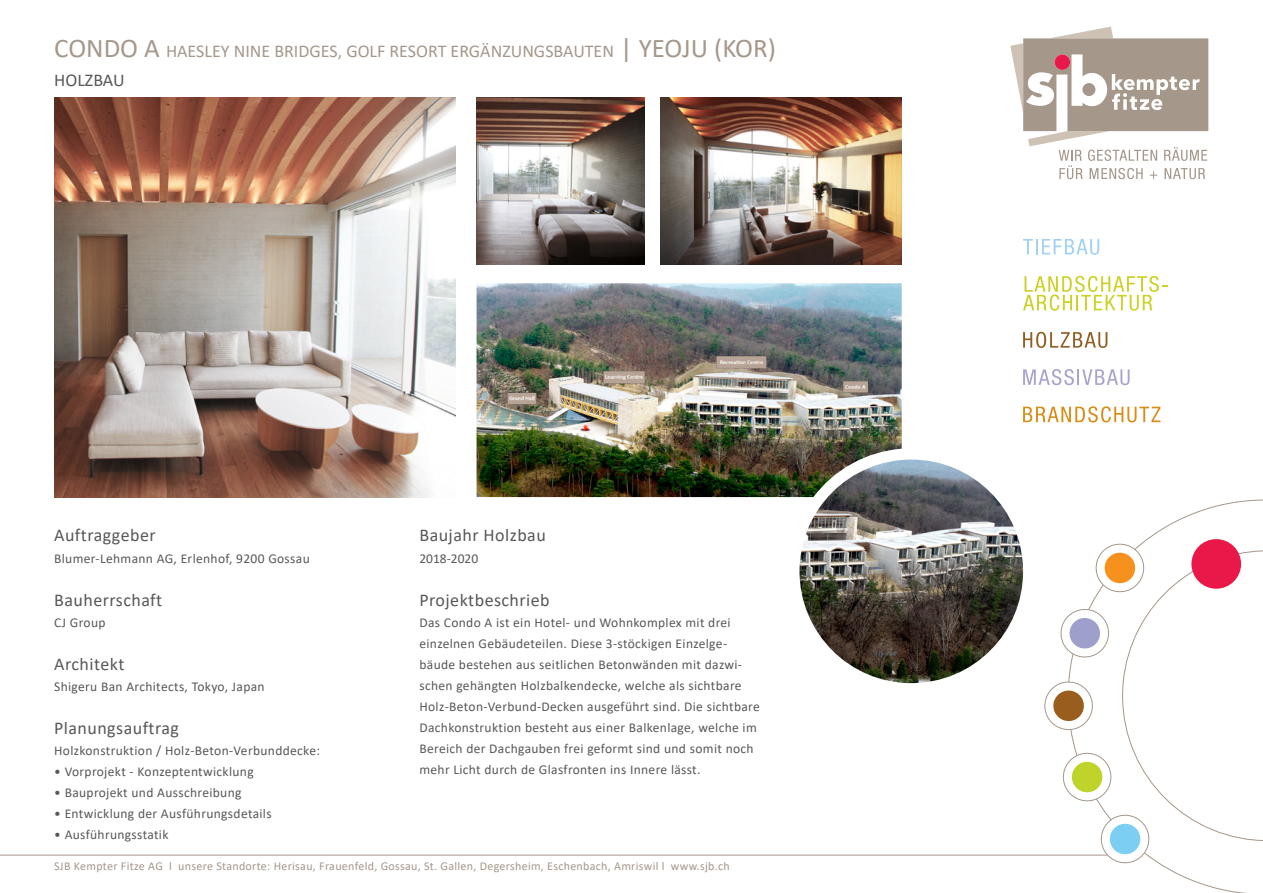
<style>
.page{position:relative;width:1263px;height:893px;background:#fff}
.page>*{position:absolute;margin:0;border:0;box-sizing:border-box;transform-origin:0 0}
.t1{font:18px "Calibri";letter-spacing:.025em;color:#57585a}
.t2{font:18px/28.5px "Calibri";color:#a5978a}
.t3{font:13.5px/21px "Calibri";letter-spacing:.025em;color:#57585a}
.t4{font:13.5px "Calibri";color:#57585a}
.t5{font:12px "Calibri";letter-spacing:.025em;color:#a5978a}
.s1{font-size:27px}
.s2{color:#57585a}
</style>
<div class="page">
<svg style="left:1010px;top:27px;width:198px;height:152px"></svg>
<div style="left:1054px;top:54px;width:16px;height:16px;background:#e9184b;border-radius:50%"></div>
<svg style="left:1147px;top:499px;width:116px;height:394px"></svg>
<svg style="left:1041px;top:539px;width:222px;height:328px"></svg>
<svg style="left:1023px;top:239px;width:76px;height:16px"></svg>
<svg style="left:1023px;top:276px;width:145px;height:35px"></svg>
<svg style="left:1023px;top:332px;width:84px;height:16px"></svg>
<svg style="left:1023px;top:369px;width:106px;height:16px"></svg>
<svg style="left:1023px;top:406px;width:137px;height:16px"></svg>
<hr style="left:0;top:855px;width:1107px;height:1px;background:#a5978a">
<img style="left:477px;top:98px;width:167px;height:167px">
<img style="left:660px;top:98px;width:242px;height:167px">
<img style="left:799px;top:460px;width:224px;height:223px;border-radius:112px">
<img style="left:54px;top:98px;width:401px;height:399px">
<img style="left:477px;top:283px;width:425px;height:214px">
<h1 class="t2" style="left:54px;top:37px;width:723px"><span class="s1">CONDO A</span> HAESLEY NINE BRIDGES, GOLF RESORT ERGÄNZUNGSBAUTEN <span class="s1">| YEOJU (KOR)<br></span><span class="s2">HOLZBAU</span></h1>
<h1 class="t1" style="left:54px;top:523px;width:103px">Auftraggeber</h1>
<p class="t3" style="left:54px;top:548px;width:257px">Blumer-Lehmann AG, Erlenhof, 9200 Gossau</p>
<h1 class="t1" style="left:54px;top:588px;width:110px">Bauherrschaft</h1>
<p class="t3" style="left:54px;top:612px;width:53px">CJ Group</p>
<h1 class="t1" style="left:54px;top:652px;width:72px">Architekt</h1>
<p class="t3" style="left:54px;top:676px;width:212px">Shigeru Ban Architects, Tokyo, Japan</p>
<h1 class="t1" style="left:54px;top:715px;width:126px">Planungsauftrag</h1>
<p class="t3" style="left:54px;top:740px;width:267px">Holzkonstruktion / Holz-Beton-Verbunddecke:</p>
<p class="t3" style="left:54px;top:761px;width:201px">• Vorprojekt - Konzeptentwicklung</p>
<p class="t3" style="left:54px;top:782px;width:189px">• Bauprojekt und Ausschreibung</p>
<p class="t3" style="left:54px;top:803px;width:219px">• Entwicklung der Ausführungsdetails</p>
<p class="t3" style="left:54px;top:824px;width:116px">• Ausführungsstatik</p>
<h1 class="t1" style="left:419px;top:523px;width:128px">Baujahr Holzbau</h1>
<p class="t4" style="left:419px;top:549px;width:60px">2018-2020</p>
<h1 class="t1" style="left:419px;top:588px;width:132px">Projektbeschrieb</h1>
<p class="t3" style="left:419px;top:612px;width:342px">Das Condo A ist ein Hotel- und Wohnkomplex mit drei einzelnen Gebäudeteilen. Diese 3-stöckigen Einzelge&shy;bäude bestehen aus seitlichen Betonwänden mit dazwi&shy;schen gehängten Holzbalkendecke, welche als sichtbare Holz-Beton-Verbund-Decken ausgeführt sind. Die sichtbare Dachkonstruktion besteht aus einer Balkenlage, welche im Bereich der Dachgauben frei geformt sind und somit noch mehr Licht durch de Glasfronten ins Innere lässt.</p>
<p class="t5" style="left:54px;top:857px;width:677px">SJB Kempter Fitze AG l unsere Standorte: Herisau, Frauenfeld, Gossau, St. Gallen, Degersheim, Eschenbach, Amriswil l www.sjb.ch</p>
</div>
